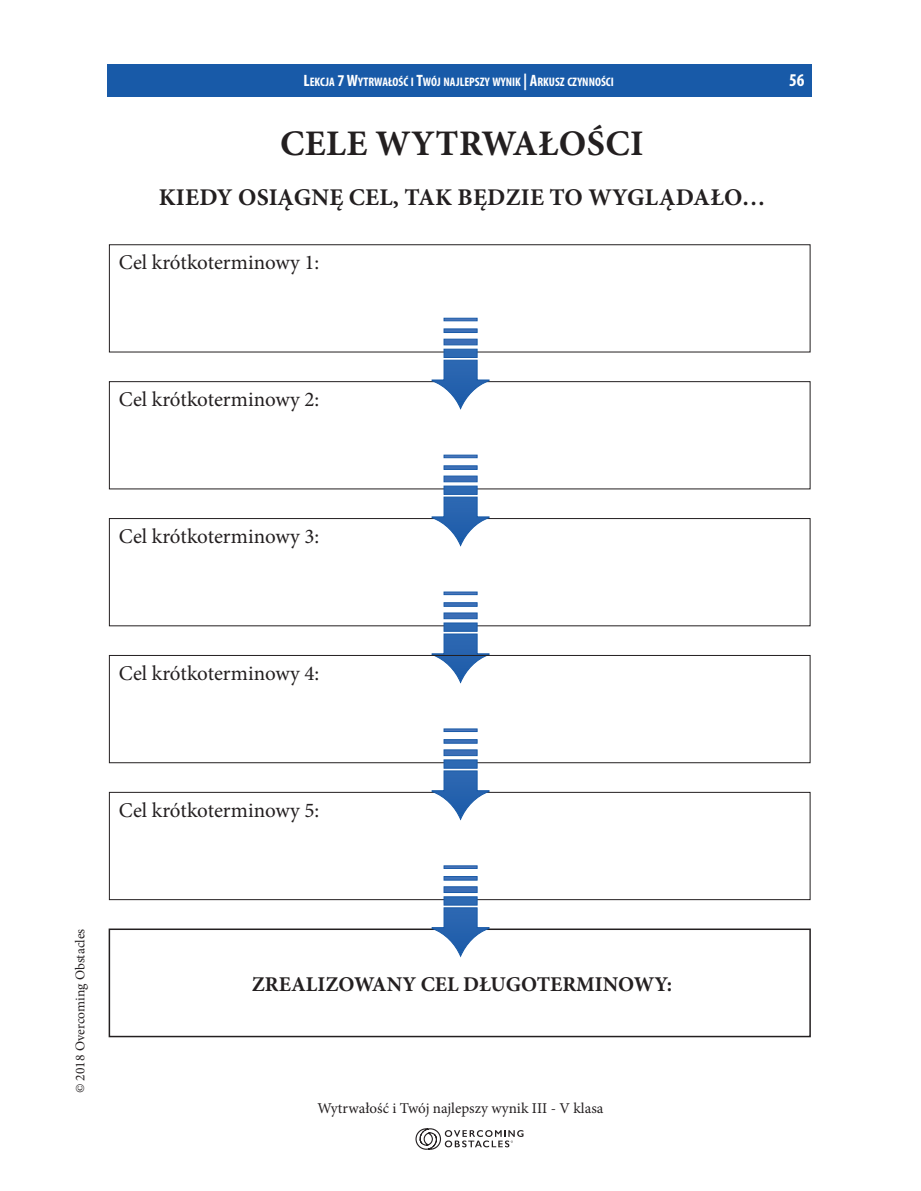
<style>
.page{position:relative;width:921px;height:1191px;background:#fff}
.page>*{position:absolute;margin:0;border:0;box-sizing:border-box;transform-origin:0 0}
.t1{font:700 36px "Minion Pro";letter-spacing:.01em;color:#231f20}
.t2{font:700 24px "Minion Pro";letter-spacing:.01em;color:#231f20}
.t3{font:21px "Minion Pro";color:#231f20}
.t4{font:700 21px "Minion Pro";color:#231f20}
.t5{font:700 condensed 18px "Myriad Pro";color:#fff}
.t6{font:15px "Minion Pro";color:#231f20}
.t7{font:13.5px "Minion Pro";color:#231f20}
.t8{font:700 condensed 12.3px "Myriad Pro";color:#fff}
.s1{font-size:16.5px}
</style>
<div class="page">
<div style="left:108px;top:64px;width:703px;height:32px;background:#185aa8"></div>
<svg style="left:415px;top:1128px;width:108px;height:21px"></svg>
<svg style="left:108px;top:928px;width:703px;height:110px"></svg>
<div style="left:109px;top:792px;width:701px;height:108px;border:1px solid #231f20"></div>
<svg style="left:432px;top:865px;width:57px;height:92px"></svg>
<div style="left:109px;top:518px;width:701px;height:108px;border:1px solid #231f20"></div>
<svg style="left:432px;top:592px;width:57px;height:91px"></svg>
<div style="left:109px;top:381px;width:701px;height:108px;border:1px solid #231f20"></div>
<svg style="left:432px;top:455px;width:57px;height:91px"></svg>
<div style="left:109px;top:244px;width:701px;height:108px;border:1px solid #231f20"></div>
<svg style="left:432px;top:318px;width:57px;height:91px"></svg>
<div style="left:109px;top:655px;width:701px;height:108px;border:1px solid #231f20"></div>
<svg style="left:432px;top:728px;width:57px;height:92px"></svg>
<p class="t8" style="left:303px;top:74px;width:312px"><span class="s1">L</span>EKCJA <span class="s1">7 W</span>YTRWAŁOŚĆ I <span class="s1">T</span>WÓJ NAJLEPSZY WYNIK <span class="s1">| A</span>RKUSZ CZYNNOŚCI</p>
<p class="t5" style="left:789px;top:69px;width:17px">56</p>
<h1 class="t1" style="left:280px;top:118px;width:365px">CELE WYTRWAŁOŚCI</h1>
<p class="t2" style="left:159px;top:180px;width:608px">KIEDY OSIĄGNĘ CEL, TAK BĘDZIE TO WYGLĄDAŁO…</p>
<p class="t3" style="left:119px;top:249px;width:202px">Cel krótkoterminowy 1:</p>
<p class="t3" style="left:119px;top:385px;width:202px">Cel krótkoterminowy 2:</p>
<p class="t3" style="left:119px;top:522px;width:202px">Cel krótkoterminowy 3:</p>
<p class="t3" style="left:119px;top:659px;width:202px">Cel krótkoterminowy 4:</p>
<p class="t3" style="left:119px;top:796px;width:202px">Cel krótkoterminowy 5:</p>
<p class="t7" style="left:71px;top:1093px;width:166px;rotate:-90deg">© 2018 Overcoming Obstacles</p>
<p class="t4" style="left:252px;top:969px;width:421px">ZREALIZOWANY CEL DŁUGOTERMINOWY:</p>
<p class="t6" style="left:317px;top:1098px;width:287px">Wytrwałość i Twój najlepszy wynik III - V klasa</p>
</div>
